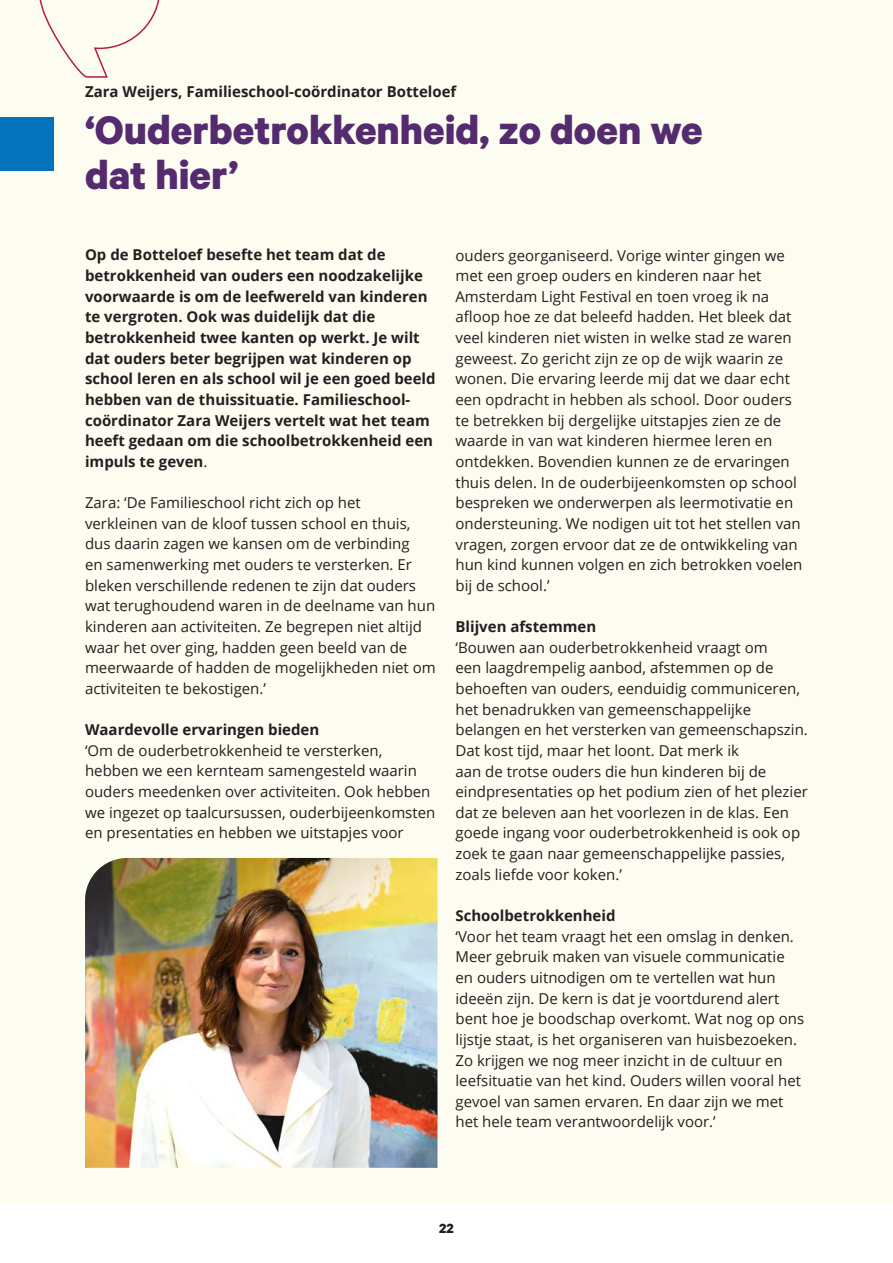
<style>
.page{position:relative;width:893px;height:1263px;background:#fff}
.page>*{position:absolute;margin:0;border:0;box-sizing:border-box;transform-origin:0 0}
.t1{font:700 45px "Calibre";color:#542b6f}
.t2{font:15px/20.7px "Open Sans";color:#231f20}
.t3{font:700 15px/20.7px "Open Sans";color:#231f20}
.t4{font:700 15px "Calibre";color:#231f20}
.s1{font-weight:400}
</style>
<div class="page">
<div style="left:0;top:0;width:893px;height:1203px;background:#fdfcf1"></div>
<svg style="left:39px;top:0;width:121px;height:78px"></svg>
<img style="left:85px;top:858px;width:352px;height:310px">
<div style="left:0;top:118px;width:54px;height:53px;background:#0573bb"></div>
<p class="t3" style="left:85px;top:81px;width:373px">Zara Weijers, Familieschool-coördinator Botteloef</p>
<p class="t1" style="left:85px;top:103px;width:619px">‘Ouderbetrokkenheid, zo doen we</p>
<p class="t1" style="left:85px;top:148px;width:155px">dat hier’</p>
<p class="t3" style="left:85px;top:244px;width:352px">Op de Botteloef besefte het team dat de betrokkenheid van ouders een noodzakelijke voorwaarde is om de leefwereld van kinderen te vergroten. Ook was duidelijk dat die betrokkenheid twee kanten op werkt. Je wilt dat ouders beter begrijpen wat kinderen op school leren en als school wil je een goed beeld hebben van de thuissituatie. Familieschool&shy;coördinator Zara Weijers vertelt wat het team heeft gedaan om die schoolbetrokkenheid een impuls te geven<span class="s1">.</span></p>
<p class="t2" style="left:85px;top:492px;width:352px">Zara: ‘De Familieschool richt zich op het verkleinen van de kloof tussen school en thuis, dus daarin zagen we kansen om de verbinding<br>en samenwerking met ouders te versterken. Er bleken verschillende redenen te zijn dat ouders wat terughoudend waren in de deelname van hun kinderen aan activiteiten. Ze begrepen niet altijd waar het over ging, hadden geen beeld van de meerwaarde of hadden de mogelijkheden niet om activiteiten te bekostigen.’</p>
<p class="t3" style="left:85px;top:719px;width:236px">Waardevolle ervaringen bieden</p>
<p class="t2" style="left:85px;top:739px;width:352px">‘Om de ouderbetrokkenheid te versterken, hebben we een kernteam samengesteld waarin ouders meedenken over activiteiten. Ook hebben we ingezet op taalcursussen, ouderbijeenkomsten en presentaties en hebben we uitstapjes voor</p>
<p class="t2" style="left:455px;top:244px;width:349px">ouders georganiseerd. Vorige winter gingen we met een groep ouders en kinderen naar het Amsterdam Light Festival en toen vroeg ik na afloop hoe ze dat beleefd hadden. Het bleek dat veel kinderen niet wisten in welke stad ze waren geweest. Zo gericht zijn ze op de wijk waarin ze wonen. Die ervaring leerde mij dat we daar echt een opdracht in hebben als school. Door ouders te betrekken bij dergelijke uitstapjes zien ze de waarde in van wat kinderen hiermee leren en ontdekken. Bovendien kunnen ze de ervaringen thuis delen. In de ouderbijeenkomsten op school bespreken we onderwerpen als leermotivatie en ondersteuning. We nodigen uit tot het stellen van vragen, zorgen ervoor dat ze de ontwikkeling van hun kind kunnen volgen en zich betrokken voelen bij de school.’</p>
<p class="t3" style="left:455px;top:616px;width:142px">Blijven afstemmen</p>
<p class="t2" style="left:455px;top:636px;width:354px">‘Bouwen aan ouderbetrokkenheid vraagt om<br>een laagdrempelig aanbod, afstemmen op de behoeften van ouders, eenduidig communiceren, het benadrukken van gemeenschappelijke belangen en het versterken van gemeenschapszin.<br>Dat kost tijd, maar het loont. Dat merk ik<br>aan de trotse ouders die hun kinderen bij de eindpresentaties op het podium zien of het plezier dat ze beleven aan het voorlezen in de klas. Een goede ingang voor ouderbetrokkenheid is ook op zoek te gaan naar gemeenschappelijke passies, zoals liefde voor koken.’</p>
<p class="t3" style="left:455px;top:905px;width:162px">Schoolbetrokkenheid</p>
<p class="t2" style="left:455px;top:925px;width:350px">‘Voor het team vraagt het een omslag in denken.<br>Meer gebruik maken van visuele communicatie en ouders uitnodigen om te vertellen wat hun ideeën zijn. De kern is dat je voortdurend alert bent hoe je boodschap overkomt. Wat nog op ons lijstje staat, is het organiseren van huisbezoeken.<br>Zo krijgen we nog meer inzicht in de cultuur en leefsituatie van het kind. Ouders willen vooral het gevoel van samen ervaren. En daar zijn we met het hele team verantwoordelijk voor.’</p>
<p class="t4" style="left:439px;top:1219px;width:16px">22</p>
</div>
